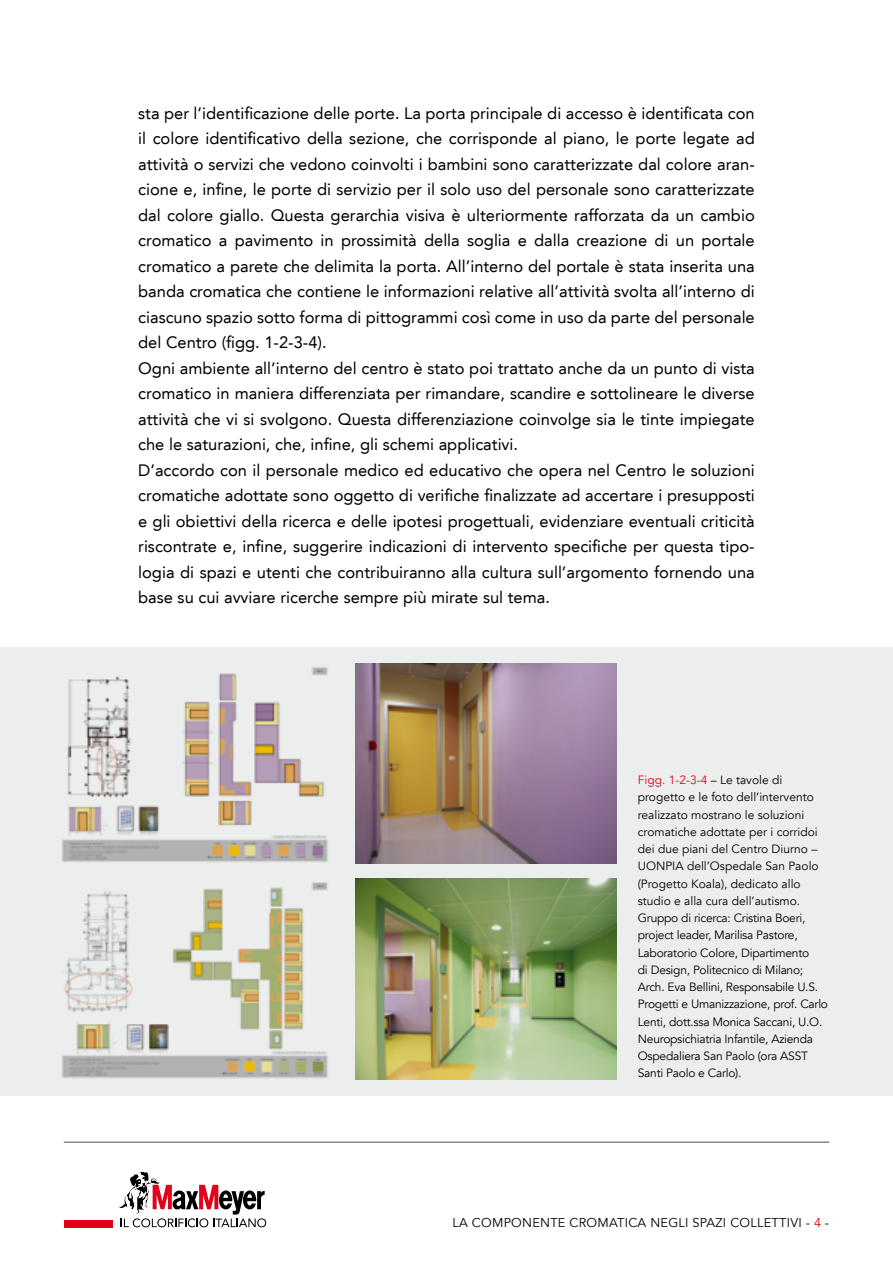
<style>
.page{position:relative;width:893px;height:1263px;background:#fff}
.page>*{position:absolute;margin:0;border:0;box-sizing:border-box;transform-origin:0 0}
.t1{font:16.5px/25.5px "Avenir LT";color:#000}
.t2{font:12.75px "Avenir";letter-spacing:.02em;color:#000}
.t3{font:12px/17.2px "Avenir";letter-spacing:-.02em;color:#000}
.s1{color:#e2001a}
</style>
<div class="page">
<hr style="left:64px;top:1141px;width:765px;height:2px;background:#87888a">
<div style="left:64px;top:1220px;width:48px;height:7px;background:#e2001a"></div>
<svg style="left:119px;top:1172px;width:147px;height:55px"></svg>
<div style="left:0;top:647px;width:893px;height:449px;background:#eceded"></div>
<img style="left:62px;top:667px;width:266px;height:195px">
<img style="left:355px;top:663px;width:262px;height:200px">
<img style="left:62px;top:882px;width:266px;height:197px">
<img style="left:355px;top:879px;width:262px;height:200px">
<p class="t1" style="left:138px;top:100px;width:618px">sta per l’identificazione delle porte. La porta principale di accesso è identificata con il colore identificativo della sezione, che corrisponde al piano, le porte legate ad attività o servizi che vedono coinvolti i bambini sono caratterizzate dal colore aran&shy;cione e, infine, le porte di servizio per il solo uso del personale sono caratterizzate dal colore giallo. Questa gerarchia visiva è ulteriormente rafforzata da un cambio cromatico a pavimento in prossimità della soglia e dalla creazione di un portale cromatico a parete che delimita la porta. All’interno del portale è stata inserita una banda cromatica che contiene le informazioni relative all’attività svolta all’interno di ciascuno spazio sotto forma di pittogrammi così come in uso da parte del personale del Centro (figg. 1-2-3-4).<br>Ogni ambiente all’interno del centro è stato poi trattato anche da un punto di vista cromatico in maniera differenziata per rimandare, scandire e sottolineare le diverse attività che vi si svolgono. Questa differenziazione coinvolge sia le tinte impiegate che le saturazioni, che, infine, gli schemi applicativi.<br>D’accordo con il personale medico ed educativo che opera nel Centro le soluzioni cromatiche adottate sono oggetto di verifiche finalizzate ad accertare i presupposti e gli obiettivi della ricerca e delle ipotesi progettuali, evidenziare eventuali criticità riscontrate e, infine, suggerire indicazioni di intervento specifiche per questa tipo&shy;logia di spazi e utenti che contribuiranno alla cultura sull’argomento fornendo una base su cui avviare ricerche sempre più mirate sul tema.</p>
<p class="t3" style="left:638px;top:771px;width:192px"><span class="s1">Figg. 1-2-3-4</span> – Le tavole di progetto e le foto dell’intervento realizzato mostrano le soluzioni cromatiche adottate per i corridoi dei due piani del Centro Diurno – UONPIA dell’Ospedale San Paolo (Progetto Koala), dedicato allo studio e alla cura dell’autismo.<br>Gruppo di ricerca: Cristina Boeri, project leader, Marilisa Pastore, Laboratorio Colore, Dipartimento<br>di Design, Politecnico di Milano; Arch. Eva Bellini, Responsabile U.S.<br>Progetti e Umanizzazione, prof. Carlo Lenti, dott.ssa Monica Saccani, U.O.<br>Neuropsichiatria Infantile, Azienda Ospedaliera San Paolo (ora ASST Santi Paolo e Carlo).</p>
<p class="t2" style="left:453px;top:1215px;width:378px">LA COMPONENTE CROMATICA NEGLI SPAZI COLLETTIVI - <span class="s1">4</span> -</p>
</div>
